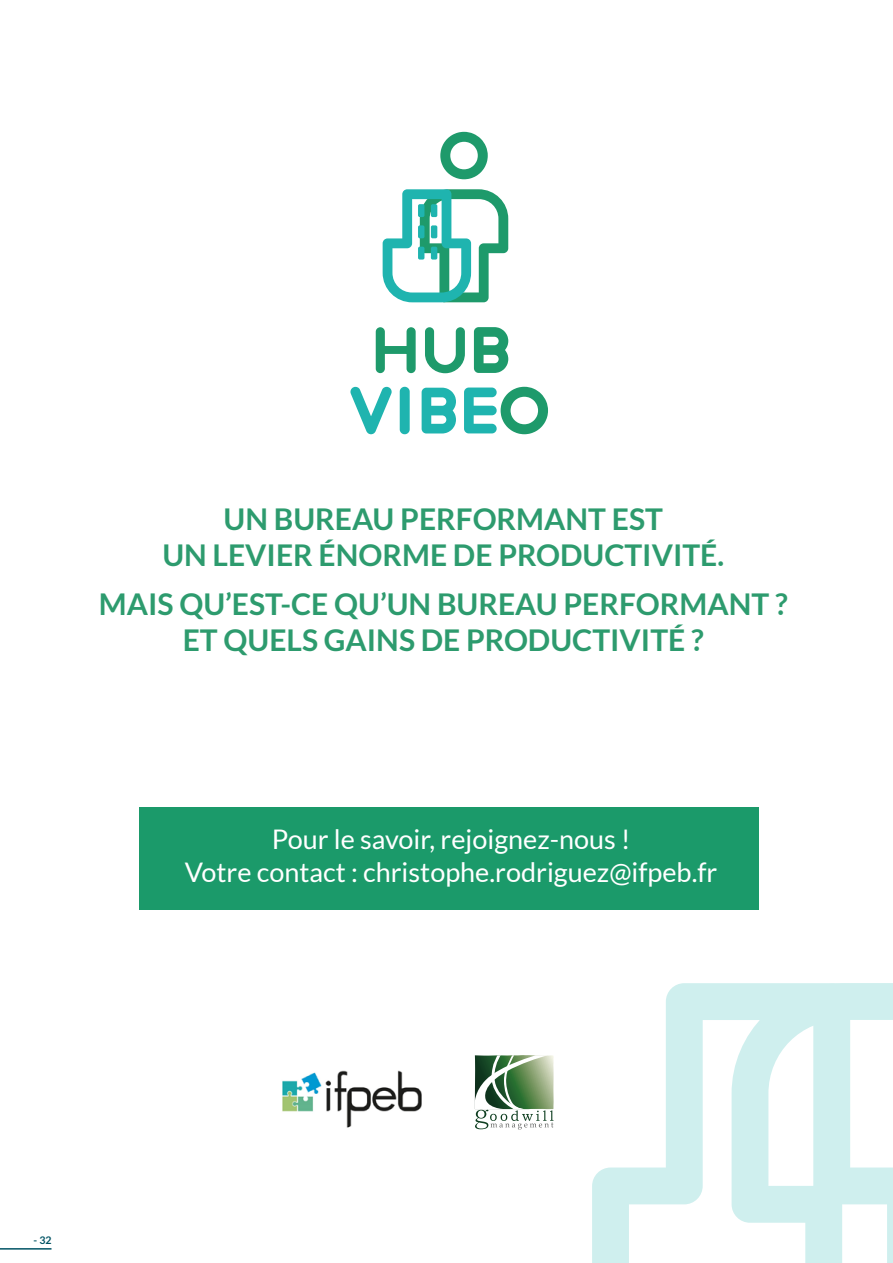
<style>
.page{position:relative;width:893px;height:1263px;background:#fff}
.page>*{position:absolute;margin:0;border:0;box-sizing:border-box;transform-origin:0 0}
.t1{font:700 30px/36px "Lato";color:#2d9b6e;text-align:center}
.t2{font:27px/32.4px "Lato";color:#fff;text-align:center}
.t3{font:700 10.5px "Lato";color:#005364}
</style>
<div class="page">
<svg style="left:592px;top:983px;width:140px;height:280px"></svg>
<svg style="left:732px;top:983px;width:161px;height:280px"></svg>
<div style="left:140px;top:807px;width:619px;height:102px;background:#1b9a6a"></div>
<img style="left:282px;top:1070px;width:140px;height:58px">
<svg style="left:475px;top:1055px;width:79px;height:74px"></svg>
<svg style="left:440px;top:132px;width:48px;height:47px"></svg>
<svg style="left:350px;top:387px;width:42px;height:47px"></svg>
<svg style="left:400px;top:387px;width:10px;height:47px"></svg>
<svg style="left:422px;top:388px;width:34px;height:45px"></svg>
<svg style="left:464px;top:387px;width:84px;height:47px"></svg>
<svg style="left:383px;top:189px;width:125px;height:113px"></svg>
<div style="left:431px;top:204px;width:6px;height:13px;background:#1fb4af;border-radius:2px"></div>
<div style="left:431px;top:225px;width:6px;height:13px;background:#1fb4af;border-radius:2px"></div>
<div style="left:431px;top:247px;width:6px;height:13px;background:#1fb4af;border-radius:2px"></div>
<div style="left:418px;top:204px;width:6px;height:13px;background:#1fb4af;border-radius:2px"></div>
<div style="left:418px;top:225px;width:6px;height:13px;background:#1fb4af;border-radius:2px"></div>
<div style="left:418px;top:247px;width:6px;height:13px;background:#1fb4af;border-radius:2px"></div>
<svg style="left:375px;top:327px;width:41px;height:47px"></svg>
<svg style="left:425px;top:327px;width:40px;height:47px"></svg>
<svg style="left:474px;top:327px;width:34px;height:46px"></svg>
<hr style="left:0;top:1248px;width:52px;height:1px;background:#005364">
<p class="t1" style="left:162px;top:501px;width:563px">UN BUREAU PERFORMANT EST<br>UN LEVIER ÉNORME DE PRODUCTIVITÉ.</p>
<p class="t1" style="left:99px;top:585px;width:690px">MAIS QU’EST-CE QU’UN BUREAU PERFORMANT ?<br>ET QUELS GAINS DE PRODUCTIVITÉ ?</p>
<p class="t2" style="left:185px;top:823px;width:534px">Pour le savoir, rejoignez-nous !<br>Votre contact : christophe.rodriguez@ifpeb.fr</p>
<p class="t3" style="left:34px;top:1234px;width:19px">- 32</p>
</div>
